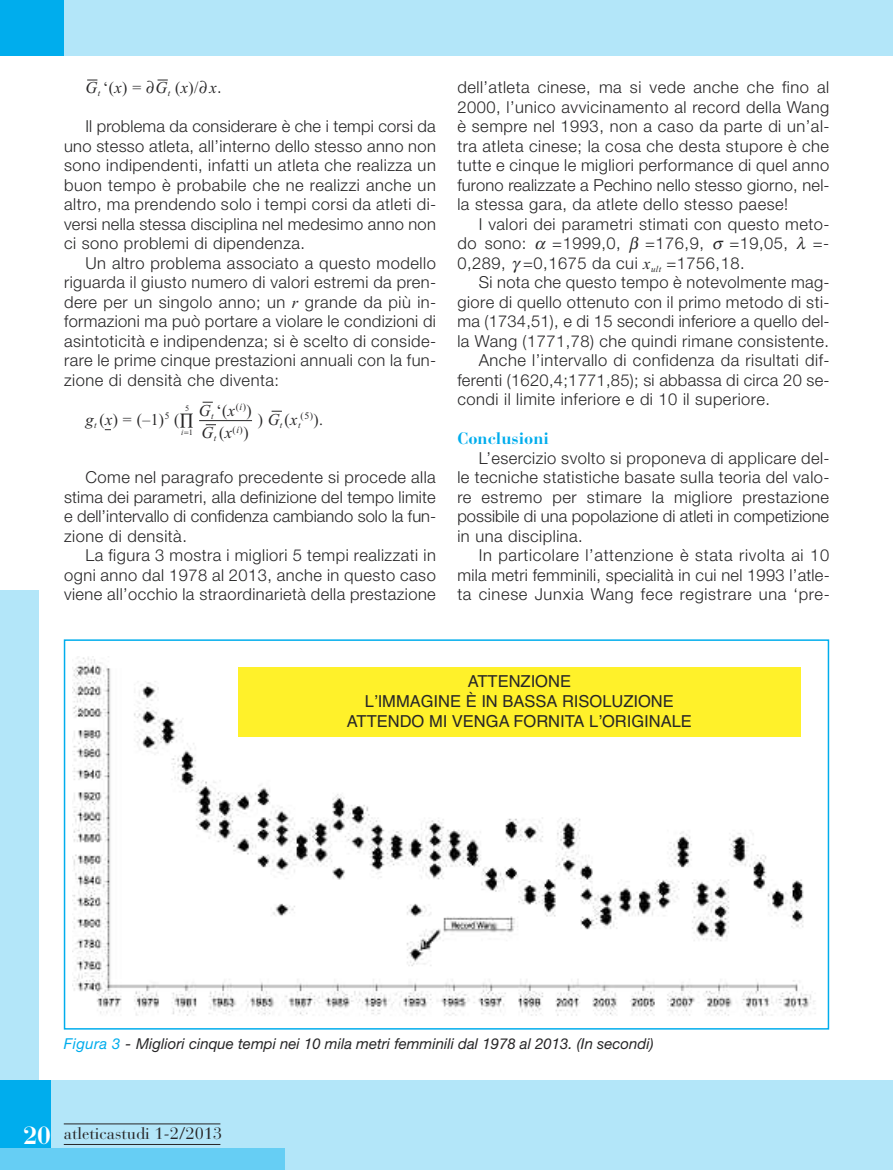
<style>
.page{position:relative;width:893px;height:1170px;background:#fff}
.page>*{position:absolute;margin:0;border:0;box-sizing:border-box;transform-origin:0 0}
.t1{font:300 16.5px/19.5px "Helvetica Neue";letter-spacing:.03em;color:#272627;text-align:justify}
.t2{font:16.5px/19.8px "Helvetica";color:#272627;text-align:center}
.t3{font:16.5px "Times New Roman";color:#272627;scale:.95 1}
.t4{font:16.5px "Bauer Bodoni";color:#272627}
.t5{font:700 16.5px "Bauer Bodoni";color:#00aded}
.t6{font:italic 16.5px "Times New Roman";color:#272627}
.t7{font:italic 15px "Helvetica Neue";color:#272627}
.t8{font:9.9px "Times New Roman";color:#272627}
.t9{font:8.25px "Times New Roman";color:#272627}
.t10{font:italic 8.25px "Times New Roman";color:#272627}
.s1{font-style:italic}
.s2{font-family:"Helvetica Neue";font-weight:300}
.s3{font-family:"Times New Roman";font-weight:400;font-style:italic}
.s4{font-size:16.5px}
.s5{font-style:normal}
.s6{color:#00aded}
.s7{font-weight:700;font-size:24.75px;color:#fff}
</style>
<div class="page">
<div style="left:0;top:591px;width:38px;height:493px;background:#b3e6f9"></div>
<div style="left:0;top:0;width:893px;height:55px;background:#b3e6f9"></div>
<div style="left:0;top:1080px;width:893px;height:89px;background:#b3e6f9"></div>
<div style="left:0;top:0;width:64px;height:55px;background:#00aded"></div>
<div style="left:0;top:1080px;width:51px;height:68px;background:#00aded"></div>
<div style="left:0;top:1148px;width:285px;height:21px;background:#66cef4"></div>
<hr style="left:64px;top:1143px;width:156px;height:1px;background:#272627">
<hr style="left:64px;top:1123px;width:156px;height:1px;background:#272627">
<hr style="left:199px;top:420px;width:53px;height:1px;background:#272627">
<img style="left:73px;top:656px;width:743px;height:360px">
<div style="left:64px;top:639px;width:765px;height:390px;border:2px solid #00aded"></div>
<div style="left:238px;top:667px;width:563px;height:70px;background:#fff12a"></div>
<p class="t3" style="left:85px;top:78px;width:145px"><span class="s1">G</span><sub>t</sub> ‘(<span class="s1">x</span>) = ∂<span class="s1">G</span><sub>t</sub> (<span class="s1">x</span>)/∂<span class="s1">x</span><span class="s2">.</span></p>
<p class="t1" style="left:64px;top:116px;width:374px;text-indent:21px">Il problema da considerare è che i tempi corsi da uno stesso atleta, all’interno dello stesso anno non sono indipendenti, infatti un atleta che realizza un buon tempo è probabile che ne realizzi anche un altro, ma prendendo solo i tempi corsi da atleti di&shy;versi nella stessa disciplina nel medesimo anno non ci sono problemi di dipendenza.</p>
<p class="t1" style="left:64px;top:253px;width:374px;text-indent:21px">Un altro problema associato a questo modello riguarda il giusto numero di valori estremi da pren&shy;dere per un singolo anno; un <span class="s3">r</span> grande da più in&shy;formazioni ma può portare a violare le condizioni di asintoticità e indipendenza; si è scelto di conside&shy;rare le prime cinque prestazioni annuali con la fun&shy;zione di densità che diventa:</p>
<p class="t3" style="left:85px;top:409px;width:115px"><span class="s1">g</span><sub>t</sub> (<span class="s1">x</span>) = (–1)<sup>5</sup> (∏</p>
<p class="t3" style="left:199px;top:400px;width:57px"><span class="s1">G</span><sub>t</sub> ‘(<span class="s1">x</span><sup>(</sup><sup>i</sup><sup>)</sup>)</p>
<p class="t9" style="left:185px;top:403px;width:6px">5</p>
<p class="t3" style="left:258px;top:409px;width:47px">) <span class="s1">G</span><sub>t</sub> (<span class="s1">x</span><sub>t</sub></p>
<p class="t8" style="left:301px;top:410px;width:24px">(5)<span class="s4">).</span></p>
<p class="t6" style="left:201px;top:423px;width:49px">G<sub>t</sub> <span class="s5">(</span>x<sup>(</sup><sup>i</sup><sup>)</sup><span class="s5">)</span></p>
<p class="t1" style="left:64px;top:467px;width:374px;text-indent:21px">Come nel paragrafo precedente si procede alla stima dei parametri, alla definizione del tempo limite e dell’intervallo di confidenza cambiando solo la fun&shy;zione di densità.</p>
<p class="t1" style="left:64px;top:545px;width:373px;text-indent:21px">La figura 3 mostra i migliori 5 tempi realizzati in ogni anno dal 1978 al 2013, anche in questo caso viene all’occhio la straordinarietà della prestazione</p>
<p class="t10" style="left:181px;top:427px;width:4px">i</p>
<p class="t1" style="left:457px;top:77px;width:374px">dell’atleta cinese, ma si vede anche che fino al 2000, l’unico avvicinamento al record della Wang è sempre nel 1993, non a caso da parte di un’al&shy;tra atleta cinese; la cosa che desta stupore è che tutte e cinque le migliori performance di quel anno furono realizzate a Pechino nello stesso giorno, nel&shy;la stessa gara, da atlete dello stesso paese!</p>
<p class="t1" style="left:457px;top:214px;width:374px;text-indent:21px">I valori dei parametri stimati con questo meto&shy;do sono:</p>
<p class="t1" style="left:552px;top:233px;width:70px">=1999,0,</p>
<p class="t1" style="left:645px;top:233px;width:60px">=176,9,</p>
<p class="t1" style="left:729px;top:233px;width:60px">=19,05,</p>
<p class="t1" style="left:813px;top:233px;width:18px">=-</p>
<p class="t1" style="left:457px;top:253px;width:289px">0,289, =0,1675 da cui <span class="s3">x</span><sub>ult</sub> =1756,18.</p>
<p class="t1" style="left:479px;top:272px;width:352px">Si nota che questo tempo è notevolmente mag-</p>
<p class="t1" style="left:457px;top:292px;width:374px">giore di quello ottenuto con il primo metodo di sti-</p>
<p class="t1" style="left:457px;top:311px;width:374px">ma (1734,51), e di 15 secondi inferiore a quello del-</p>
<p class="t1" style="left:457px;top:331px;width:373px">la Wang (1771,78) che quindi rimane consistente.</p>
<p class="t1" style="left:479px;top:350px;width:352px">Anche l’intervallo di confidenza da risultati dif-</p>
<p class="t1" style="left:457px;top:370px;width:374px">ferenti (1620,4;1771,85); si abbassa di circa 20 se-</p>
<p class="t1" style="left:457px;top:389px;width:314px">condi il limite inferiore e di 10 il superiore.</p>
<p class="t5" style="left:457px;top:432px;width:93px">Conclusioni</p>
<p class="t1" style="left:457px;top:448px;width:374px;text-indent:21px">L’esercizio svolto si proponeva di applicare del&shy;le tecniche statistiche basate sulla teoria del valo&shy;re estremo per stimare la migliore prestazione possibile di una popolazione di atleti in competizione in una disciplina.</p>
<p class="t1" style="left:457px;top:545px;width:374px;text-indent:21px">In particolare l’attenzione è stata rivolta ai 10 mila metri femminili, specialità in cui nel 1993 l’atle&shy;ta cinese Junxia Wang fece registrare una ‘pre-</p>
<p class="t2" style="left:347px;top:671px;width:347px">ATTENZIONE<br>LʼIMMAGINE È IN BASSA RISOLUZIONE<br>ATTENDO MI VENGA FORNITA LʼORIGINALE</p>
<p class="t7" style="left:64px;top:1034px;width:591px"><span class="s6">Figura 3</span> - Migliori cinque tempi nei 10 mila metri femminili dal 1978 al 2013. (In secondi)</p>
<p class="t4" style="left:24px;top:1127px;width:200px"><span class="s7">20</span> atleticastudi 1-2/2013</p>
</div>
